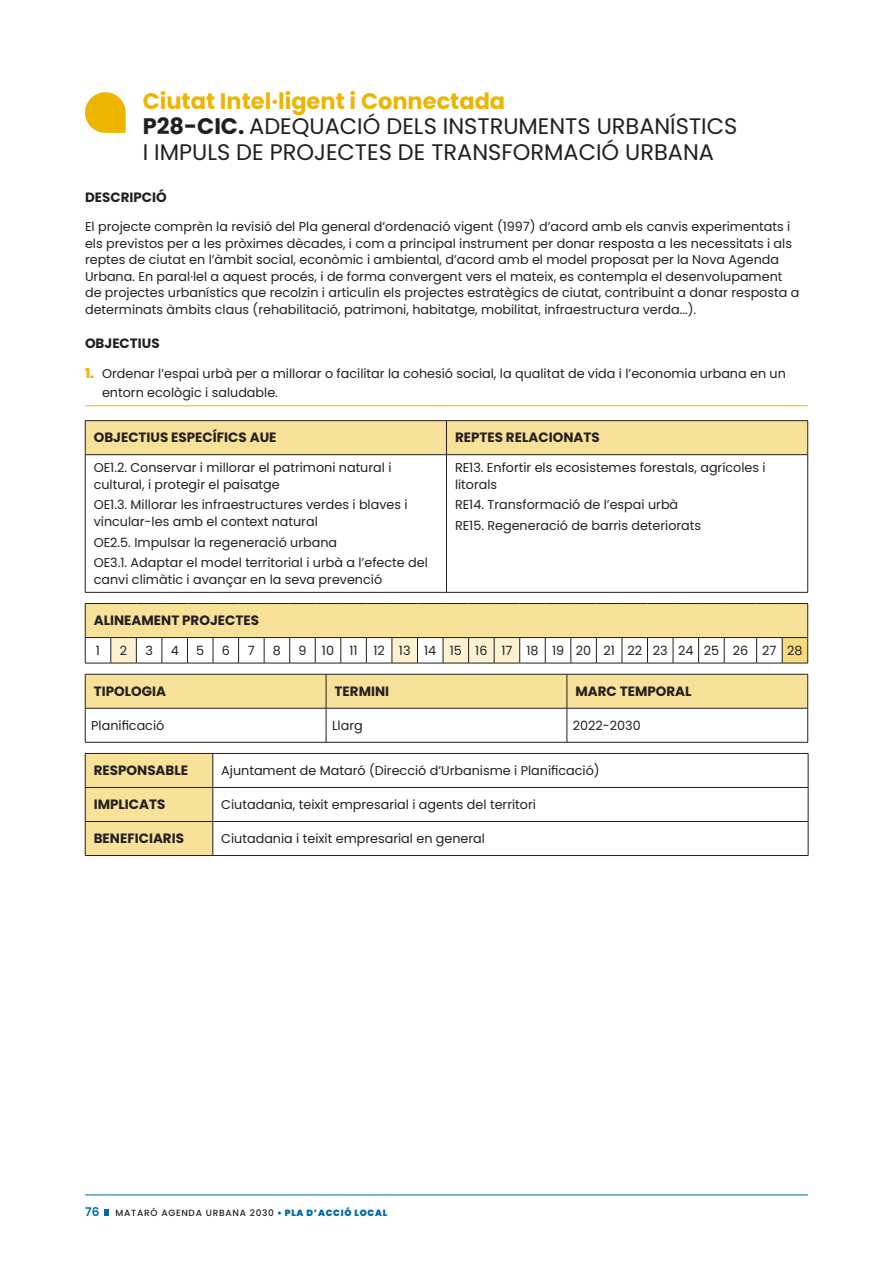
<style>
.page{position:relative;width:893px;height:1263px;background:#fff}
.page>*{position:absolute;margin:0;border:0;box-sizing:border-box;transform-origin:0 0}
.TÍTOL_ACCIÓ{font:22.5px/25.5px "Poppins";color:#231f20}
.APARTAT_ACCIÓ{font:700 22.5px "Poppins";color:#eeb500}
.TITOLET_TAULES_INT{font:700 13.5px "Poppins";color:#231f20}
.TITOLET_TAULES{font:700 13.5px "Poppins";color:#231f20}
.BASIC_TAULA{font:12.75px/16.5px "Poppins";color:#231f20}
.BASIC_TAULA_INT{font:12.75px/16.5px "Poppins";color:#231f20}
.t1{font:600 12px "Poppins";color:#0069a7}
.t2{font:500 9px "Poppins";letter-spacing:.08em;color:#231f20}
.s1{font-weight:700}
.s2{font-weight:800;font-size:13.5px;color:#eeb500}
.s3{font-weight:900;color:#0069a7}
</style>
<div class="page">
<hr style="left:85px;top:406px;width:723px;height:1px;background:#eeb500">
<div style="left:86px;top:421px;width:721px;height:33px;background:#f8e199"></div>
<hr style="left:85px;top:454px;width:361px;height:1px;background:#231f20">
<hr style="left:446px;top:421px;width:1px;height:33px;background:#231f20">
<hr style="left:85px;top:455px;width:1px;height:137px;background:#231f20">
<hr style="left:446px;top:454px;width:362px;height:1px;background:#231f20">
<hr style="left:446px;top:455px;width:1px;height:137px;background:#231f20">
<hr style="left:807px;top:455px;width:1px;height:137px;background:#231f20">
<hr style="left:85px;top:592px;width:361px;height:1px;background:#231f20">
<hr style="left:446px;top:592px;width:362px;height:1px;background:#231f20">
<hr style="left:85px;top:420px;width:361px;height:1px;background:#231f20">
<hr style="left:85px;top:421px;width:1px;height:33px;background:#231f20">
<hr style="left:446px;top:420px;width:362px;height:1px;background:#231f20">
<hr style="left:807px;top:421px;width:1px;height:33px;background:#231f20">
<div style="left:85px;top:603px;width:723px;height:34px;background:#f8e199"></div>
<hr style="left:807px;top:604px;width:1px;height:33px;background:#231f20">
<hr style="left:85px;top:604px;width:1px;height:33px;background:#231f20">
<svg style="left:85px;top:603px;width:639px;height:1px"></svg>
<hr style="left:724px;top:603px;width:33px;height:1px;background:#231f20">
<svg style="left:757px;top:603px;width:51px;height:1px"></svg>
<hr style="left:724px;top:637px;width:33px;height:1px;background:#231f20">
<svg style="left:85px;top:637px;width:640px;height:27px"></svg>
<hr style="left:724px;top:663px;width:33px;height:1px;background:#231f20">
<svg style="left:756px;top:637px;width:52px;height:27px"></svg>
<div style="left:86px;top:675px;width:721px;height:33px;background:#f8e199"></div>
<hr style="left:326px;top:674px;width:1px;height:34px;background:#231f20">
<hr style="left:567px;top:674px;width:1px;height:34px;background:#231f20">
<hr style="left:807px;top:674px;width:1px;height:34px;background:#231f20">
<hr style="left:85px;top:708px;width:241px;height:1px;background:#231f20">
<hr style="left:85px;top:708px;width:1px;height:34px;background:#231f20">
<hr style="left:326px;top:708px;width:241px;height:1px;background:#231f20">
<hr style="left:326px;top:708px;width:1px;height:34px;background:#231f20">
<hr style="left:567px;top:708px;width:241px;height:1px;background:#231f20">
<hr style="left:567px;top:708px;width:1px;height:34px;background:#231f20">
<hr style="left:807px;top:708px;width:1px;height:34px;background:#231f20">
<hr style="left:85px;top:742px;width:241px;height:1px;background:#231f20">
<hr style="left:326px;top:742px;width:241px;height:1px;background:#231f20">
<hr style="left:567px;top:742px;width:241px;height:1px;background:#231f20">
<hr style="left:85px;top:674px;width:241px;height:1px;background:#231f20">
<hr style="left:85px;top:674px;width:1px;height:34px;background:#231f20">
<hr style="left:326px;top:674px;width:241px;height:1px;background:#231f20">
<hr style="left:567px;top:674px;width:241px;height:1px;background:#231f20">
<div style="left:86px;top:754px;width:127px;height:101px;background:#f8e199"></div>
<hr style="left:85px;top:787px;width:128px;height:1px;background:#231f20">
<hr style="left:213px;top:787px;width:595px;height:1px;background:#231f20">
<hr style="left:85px;top:821px;width:128px;height:1px;background:#231f20">
<hr style="left:213px;top:821px;width:595px;height:1px;background:#231f20">
<hr style="left:85px;top:753px;width:128px;height:1px;background:#231f20">
<hr style="left:85px;top:754px;width:1px;height:33px;background:#231f20">
<hr style="left:85px;top:788px;width:1px;height:33px;background:#231f20">
<hr style="left:85px;top:822px;width:1px;height:33px;background:#231f20">
<hr style="left:85px;top:855px;width:128px;height:1px;background:#231f20">
<hr style="left:213px;top:753px;width:595px;height:1px;background:#231f20">
<hr style="left:213px;top:754px;width:1px;height:33px;background:#231f20">
<hr style="left:808px;top:754px;width:1px;height:33px;background:#231f20">
<hr style="left:213px;top:788px;width:1px;height:33px;background:#231f20">
<hr style="left:808px;top:788px;width:1px;height:33px;background:#231f20">
<hr style="left:213px;top:822px;width:1px;height:33px;background:#231f20">
<hr style="left:808px;top:822px;width:1px;height:33px;background:#231f20">
<hr style="left:213px;top:855px;width:595px;height:1px;background:#231f20">
<svg style="left:85px;top:92px;width:41px;height:41px;background:#f0c22d"></svg>
<svg style="left:104px;top:1209px;width:5px;height:7px"></svg>
<hr style="left:85px;top:1194px;width:723px;height:1px;background:#0069a7">
<p class="APARTAT_ACCIÓ" style="left:143px;top:88px;width:364px">Ciutat Intel·ligent i Connectada</p>
<p class="TÍTOL_ACCIÓ" style="left:143px;top:114px;width:596px"><span class="s1">P28-CIC.</span> ADEQUACIÓ DELS INSTRUMENTS URBANÍSTICS<br>I IMPULS DE PROJECTES DE TRANSFORMACIÓ URBANA</p>
<p class="TITOLET_TAULES" style="left:85px;top:189px;width:83px">DESCRIPCIÓ</p>
<p class="BASIC_TAULA" style="left:85px;top:219px;width:716px">El projecte comprèn la revisió del Pla general d’ordenació vigent (1997) d’acord amb els canvis experimentats i els previstos per a les pròximes dècades, i com a principal instrument per donar resposta a les necessitats i als reptes de ciutat en l’àmbit social, econòmic i ambiental, d’acord amb el model proposat per la Nova Agenda Urbana. En paral·lel a aquest procés, i de forma convergent vers el mateix, es contempla el desenvolupament de projectes urbanístics que recolzin i articulin els projectes estratègics de ciutat, contribuint a donar resposta a determinats àmbits claus (rehabilitació, patrimoni, habitatge, mobilitat, infraestructura verda...).</p>
<p class="TITOLET_TAULES" style="left:85px;top:336px;width:76px">OBJECTIUS</p>
<p class="BASIC_TAULA" style="left:102px;top:363px;width:685px;line-height:19.5px;text-indent:-17px"><span class="s2">1.</span> Ordenar l’espai urbà per a millorar o facilitar la cohesió social, la qualitat de vida i l’economia urbana en un entorn ecològic i saludable.</p>
<p class="TITOLET_TAULES_INT" style="left:94px;top:430px;width:184px">OBJECTIUS ESPECÍFICS AUE</p>
<p class="TITOLET_TAULES_INT" style="left:455px;top:430px;width:146px">REPTES RELACIONATS</p>
<p class="BASIC_TAULA_INT" style="left:94px;top:459px;width:299px">OE1.2. Conservar i millorar el patrimoni natural i cultural, i protegir el paisatge</p>
<p class="BASIC_TAULA_INT" style="left:94px;top:497px;width:315px">OE1.3. Millorar les infraestructures verdes i blaves i vincular-les amb el context natural</p>
<p class="BASIC_TAULA_INT" style="left:94px;top:534px;width:245px">OE2.5. Impulsar la regeneració urbana</p>
<p class="BASIC_TAULA_INT" style="left:94px;top:555px;width:336px">OE3.1. Adaptar el model territorial i urbà a l’efecte del canvi climàtic i avançar en la seva prevenció</p>
<p class="BASIC_TAULA_INT" style="left:455px;top:459px;width:312px">RE13. Enfortir els ecosistemes forestals, agrícoles i litorals</p>
<p class="BASIC_TAULA_INT" style="left:455px;top:497px;width:225px">RE14. Transformació de l’espai urbà</p>
<p class="BASIC_TAULA_INT" style="left:455px;top:517px;width:248px">RE15. Regeneració de barris deteriorats</p>
<p class="TITOLET_TAULES_INT" style="left:94px;top:613px;width:167px">ALINEAMENT PROJECTES</p>
<p class="BASIC_TAULA_INT" style="left:96px;top:642px;width:6px">1</p>
<p class="BASIC_TAULA_INT" style="left:120px;top:642px;width:9px">2</p>
<p class="BASIC_TAULA_INT" style="left:145px;top:642px;width:9px">3</p>
<p class="BASIC_TAULA_INT" style="left:171px;top:642px;width:10px">4</p>
<p class="BASIC_TAULA_INT" style="left:196px;top:642px;width:10px">5</p>
<p class="BASIC_TAULA_INT" style="left:222px;top:642px;width:10px">6</p>
<p class="BASIC_TAULA_INT" style="left:248px;top:642px;width:8px">7</p>
<p class="BASIC_TAULA_INT" style="left:273px;top:642px;width:10px">8</p>
<p class="BASIC_TAULA_INT" style="left:298px;top:642px;width:10px">9</p>
<p class="BASIC_TAULA_INT" style="left:322px;top:642px;width:14px">10</p>
<p class="BASIC_TAULA_INT" style="left:349px;top:642px;width:10px">11</p>
<p class="BASIC_TAULA_INT" style="left:373px;top:642px;width:13px">12</p>
<p class="BASIC_TAULA_INT" style="left:399px;top:642px;width:13px">13</p>
<p class="BASIC_TAULA_INT" style="left:424px;top:642px;width:14px">14</p>
<p class="BASIC_TAULA_INT" style="left:450px;top:642px;width:14px">15</p>
<p class="BASIC_TAULA_INT" style="left:475px;top:642px;width:14px">16</p>
<p class="BASIC_TAULA_INT" style="left:501px;top:642px;width:13px">17</p>
<p class="BASIC_TAULA_INT" style="left:526px;top:642px;width:14px">18</p>
<p class="BASIC_TAULA_INT" style="left:552px;top:642px;width:14px">19</p>
<p class="BASIC_TAULA_INT" style="left:576px;top:642px;width:17px">20</p>
<p class="BASIC_TAULA_INT" style="left:603px;top:642px;width:13px">21</p>
<p class="BASIC_TAULA_INT" style="left:627px;top:642px;width:16px">22</p>
<p class="BASIC_TAULA_INT" style="left:653px;top:642px;width:16px">23</p>
<p class="BASIC_TAULA_INT" style="left:678px;top:642px;width:17px">24</p>
<p class="BASIC_TAULA_INT" style="left:704px;top:642px;width:17px">25</p>
<p class="BASIC_TAULA_INT" style="left:733px;top:642px;width:17px">26</p>
<p class="BASIC_TAULA_INT" style="left:762px;top:642px;width:16px">27</p>
<p class="BASIC_TAULA_INT" style="left:787px;top:642px;width:17px">28</p>
<p class="TITOLET_TAULES_INT" style="left:94px;top:683px;width:74px">TIPOLOGIA</p>
<p class="TITOLET_TAULES_INT" style="left:335px;top:683px;width:56px">TERMINI</p>
<p class="TITOLET_TAULES_INT" style="left:575px;top:683px;width:118px">MARC TEMPORAL</p>
<p class="BASIC_TAULA_INT" style="left:91px;top:717px;width:75px">Planificació</p>
<p class="BASIC_TAULA_INT" style="left:332px;top:717px;width:32px">Llarg</p>
<p class="BASIC_TAULA_INT" style="left:573px;top:717px;width:69px">2022-2030</p>
<p class="TITOLET_TAULES_INT" style="left:94px;top:763px;width:96px">RESPONSABLE</p>
<p class="BASIC_TAULA_INT" style="left:221px;top:762px;width:380px">Ajuntament de Mataró (Direcció d’Urbanisme i Planificació)</p>
<p class="TITOLET_TAULES_INT" style="left:94px;top:797px;width:73px">IMPLICATS</p>
<p class="BASIC_TAULA_INT" style="left:221px;top:796px;width:316px">Ciutadania, teixit empresarial i agents del territori</p>
<p class="TITOLET_TAULES_INT" style="left:94px;top:831px;width:92px">BENEFICIARIS</p>
<p class="BASIC_TAULA_INT" style="left:221px;top:830px;width:265px">Ciutadania i teixit empresarial en general</p>
<p class="t1" style="left:85px;top:1205px;width:16px">76</p>
<p class="t2" style="left:116px;top:1207px;width:273px">MATARÓ AGENDA URBANA 2030 <span class="s3">• PLA D’ACCIÓ LOCAL</span></p>
</div>
